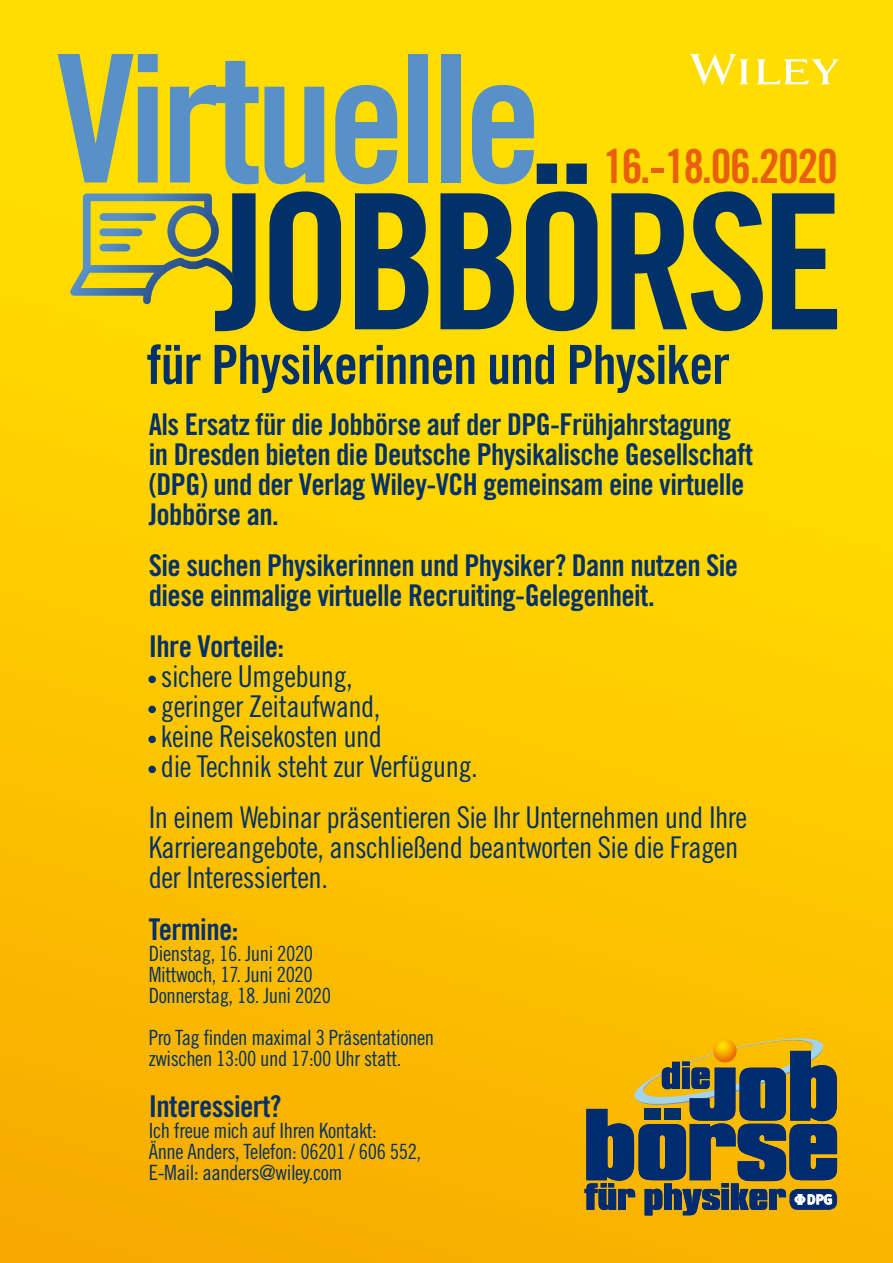
<style>
.page{position:relative;width:893px;height:1263px;background:#fff}
.page>*{position:absolute;margin:0;border:0;box-sizing:border-box;transform-origin:0 0}
.t1{font:188.25px "Trade Gothic LT Std Bd Cn 20";letter-spacing:-.045em;color:#02316a}
.t2{font:177.9px "Trade Gothic LT Std Bd Cn 20";letter-spacing:-.04em;color:#5791c8}
.t3{font:54px "Trade Gothic LT Std Bd Cn 20";letter-spacing:-.02em;color:#02316a}
.t4{font:46.95px "Trade Gothic LT Std Bd Cn 20";letter-spacing:-.03em;color:#e95e0f}
.t5{font:30px/30px "Trade Gothic LT Std Bd Cn 20";letter-spacing:-.02em;color:#02316a}
.t6{font:30px/30px "Trade Gothic LT Std Cn 18";letter-spacing:-.02em;color:#02316a}
.t7{font:21px/21px "Trade Gothic LT Std Cn 18";letter-spacing:-.02em;color:#02316a}
.s1{font-family:"Trade Gothic LT Std Bd Cn 20"}
</style>
<div class="page">
<div style="left:0;top:0;width:893px;height:1263px;background:linear-gradient(to bottom,#ffe600,#f9b100)"></div>
<div style="left:148px;top:676px;width:8px;height:7px;border:4px solid #02316a;border-radius:50%"></div>
<div style="left:148px;top:706px;width:8px;height:7px;border:4px solid #02316a;border-radius:50%"></div>
<div style="left:148px;top:736px;width:8px;height:7px;border:4px solid #02316a;border-radius:50%"></div>
<div style="left:148px;top:766px;width:8px;height:7px;border:4px solid #02316a;border-radius:50%"></div>
<svg style="left:584px;top:1038px;width:253px;height:177px;background:#716d44"></svg>
<svg style="left:713px;top:1039px;width:24px;height:23px"></svg>
<svg style="left:690px;top:54px;width:149px;height:31px"></svg>
<svg style="left:61px;top:190px;width:186px;height:119px;background:#cbbf2d"></svg>
<p class="t2" style="left:56px;top:11px;width:488px">Virtuelle</p>
<p class="t4" style="left:603px;top:138px;width:236px">16.-18.06.2020</p>
<p class="t1" style="left:214px;top:148px;width:631px">JOBBÖRSE</p>
<p class="t3" style="left:147px;top:332px;width:585px">für Physikerinnen und Physiker</p>
<p class="t5" style="left:149px;top:409px;width:606px">Als Ersatz für die Jobbörse auf der DPG-Frühjahrstagung in Dresden bieten die Deutsche Physikalische Gesellschaft (DPG) und der Verlag Wiley-VCH gemeinsam eine virtuelle Jobbörse an.</p>
<p class="t5" style="left:149px;top:550px;width:591px">Sie suchen Physikerinnen und Physiker? Dann nutzen Sie diese einmalige virtuelle Recruiting-Gelegenheit.</p>
<p class="t6" style="left:149px;top:631px;width:330px"><span class="s1">Ihre Vorteile:<br></span>· sichere Umgebung,<br>· geringer Zeitaufwand,<br>· keine Reisekosten und<br>· die Technik steht zur Verfügung.</p>
<p class="t6" style="left:149px;top:802px;width:600px">In einem Webinar präsentieren Sie Ihr Unternehmen und Ihre<br>Karriereangebote, anschließend beantworten Sie die Fragen der Interessierten.</p>
<p class="t5" style="left:149px;top:914px;width:91px">Termine:</p>
<p class="t7" style="left:149px;top:942px;width:184px">Dienstag, 16. Juni 2020<br>Mittwoch, 17. Juni 2020<br>Donnerstag, 18. Juni 2020</p>
<p class="t7" style="left:149px;top:1027px;width:287px">Pro Tag finden maximal 3 Präsentationen zwischen 13:00 und 17:00 Uhr statt.</p>
<p class="t5" style="left:149px;top:1091px;width:134px">Interessiert?</p>
<p class="t7" style="left:149px;top:1120px;width:274px">Ich freue mich auf Ihren Kontakt:<br>Änne Anders, Telefon: 06201 / 606 552,<br>E-Mail: aanders@wiley.com</p>
</div>
